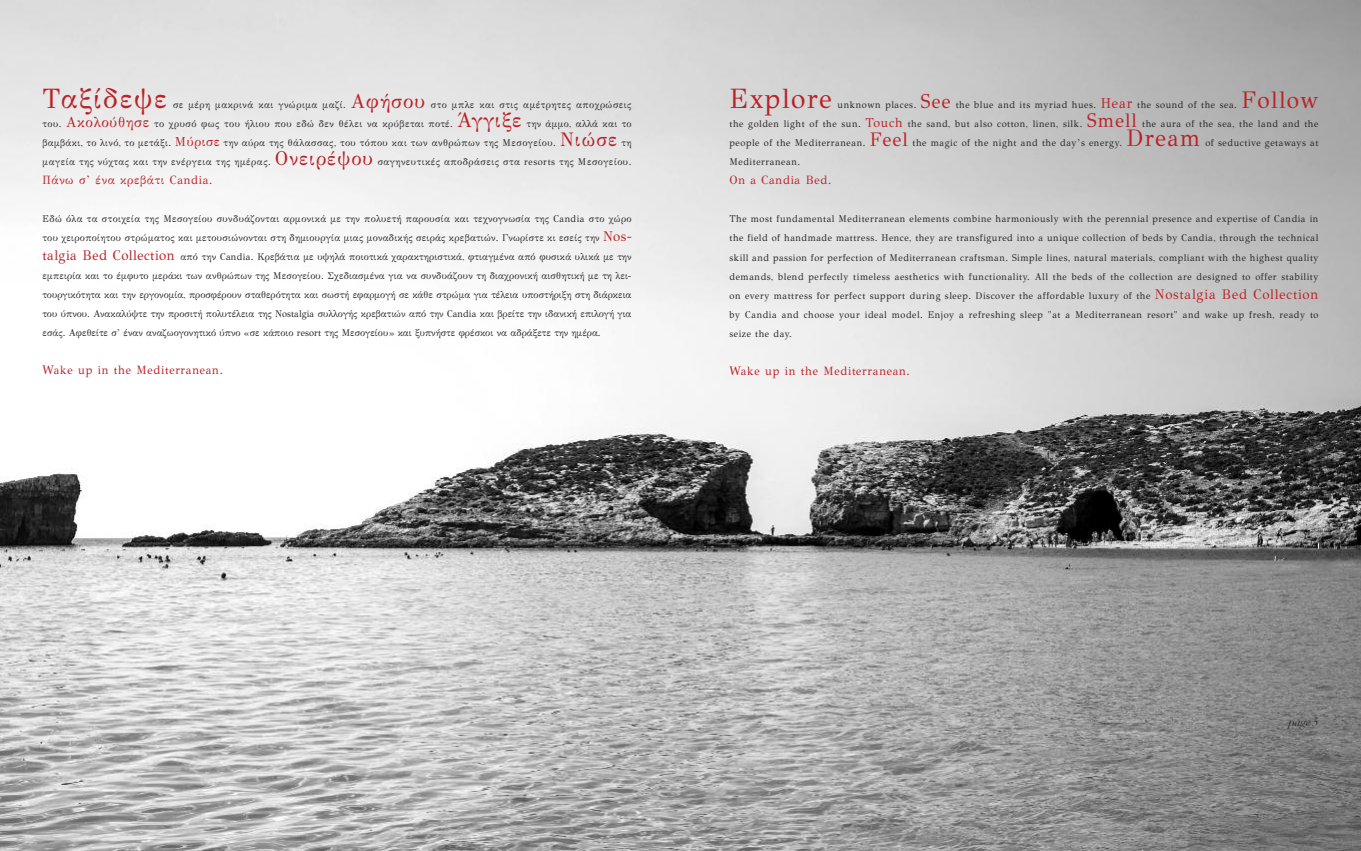
<style>
.page{position:relative;width:1361px;height:851px;background:#fff}
.page>*{position:absolute;margin:0;border:0;box-sizing:border-box;transform-origin:0 0}
.t1{font:28px "GFS Didot";letter-spacing:.06em;color:#bb2228;scale:.95 1}
.t2{font:24px "GFS Didot";letter-spacing:.06em;color:#bb2228;scale:.95 1}
.t3{font:12px "GFS Didot";letter-spacing:.06em;color:#bb2228;scale:.95 1}
.t4{font:italic 12px "Didot";color:#272526;scale:.95 1}
.t5{font:9.8px/19.1px "GFS Didot";letter-spacing:.06em;color:#272526;text-align:justify;scale:.95 1}
.s1{font-size:20px;color:#bb2228}
.s2{font-size:14.4px;color:#bb2228}
.s3{font-size:20.7px;color:#bb2228}
.s4{font-size:13.1px;color:#bb2228}
.s5{font-size:19.6px;color:#bb2228}
.s6{font-size:14px;color:#bb2228}
</style>
<div class="page">
<img style="left:0;top:0;width:1361px;height:850px">
<h1 class="t1" style="left:43px;top:80px;width:132px">Ταξίδεψε</h1>
<p class="t5" style="left:43px;top:95px;width:621px;text-indent:130px">σε μέρη μακρινά και γνώριμα μαζί. <span class="s1">Αφήσου</span> στο μπλε και στις αμέτρητες αποχρώσεις του. <span class="s2">Ακολούθησε</span> το χρυσό φως του ήλιου που εδώ δεν θέλει να κρύβεται ποτέ. <span class="s3">Άγγιξε</span> την άμμο, αλλά και το βαμβάκι, το λινό, το μετάξι. <span class="s4">Μύρισε</span> την αύρα της θάλασσας, του τόπου και των ανθρώπων της Μεσογείου. <span class="s5">Νιώσε</span> τη μαγεία της νύχτας και την ενέργεια της ημέρας. <span class="s5">Ονειρέψου</span> σαγηνευτικές αποδράσεις στα resorts της Μεσογείου.</p>
<p class="t3" style="left:43px;top:172px;width:180px">Πάνω σ’ ένα κρεβάτι Candia.</p>
<p class="t5" style="left:43px;top:209px;width:622px">Εδώ όλα τα στοιχεία της Μεσογείου συνδυάζονται αρμονικά με την πολυετή παρουσία και τεχνογνωσία της Candia στο χώρο του χειροποίητου στρώματος και μετουσιώνονται στη δημιουργία μιας μοναδικής σειράς κρεβατιών. Γνωρίστε κι εσείς την <span class="s6">Nos&shy;talgia Βed Collection</span> από την Candia. Κρεβάτια με υψηλά ποιοτικά χαρακτηριστικά, φτιαγμένα από φυσικά υλικά με την εμπειρία και το έμφυτο μεράκι των ανθρώπων της Μεσογείου. Σχεδιασμένα για να συνδυάζουν τη διαχρονική αισθητική με τη λει&shy;τουργικότητα και την εργονομία, προσφέρουν σταθερότητα και σωστή εφαρμογή σε κάθε στρώμα για τέλεια υποστήριξη στη διάρκεια του ύπνου. Ανακαλύψτε την προσιτή πολυτέλεια της Nostalgia συλλογής κρεβατιών από την Candia και βρείτε την ιδανική επιλογή για εσάς. Αφεθείτε σ’ έναν αναζωογονητικό ύπνο «σε κάποιο resort της Μεσογείου» και ξυπνήστε φρέσκοι να αδράξετε την ημέρα.</p>
<p class="t3" style="left:43px;top:362px;width:191px">Wake up in the Mediterranean.</p>
<h1 class="t1" style="left:729px;top:80px;width:109px">Explore</h1>
<p class="t5" style="left:837px;top:95px;width:422px">unknown places. <span class="s1">See</span> the blue and its myriad hues. <span class="s2">Hear</span> the sound of the sea.</p>
<h2 class="t2" style="left:1241px;top:84px;width:83px">Follow</h2>
<p class="t5" style="left:729px;top:114px;width:621px">the golden light of the sun. <span class="s4">Touch</span> the sand, but also cotton, linen, silk. <span class="s5">Smell</span> the aura of the sea, the land and the people of the Mediterranean. <span class="s5">Feel</span> the magic of the night and the day’s energy.</p>
<h2 class="t2" style="left:1126px;top:122px;width:79px">Dream</h2>
<p class="t5" style="left:1205px;top:133px;width:120px">of seductive getaways at</p>
<p class="t5" style="left:729px;top:152px;width:76px">Mediterranean.</p>
<p class="t3" style="left:729px;top:172px;width:109px">On a Candia Bed.</p>
<p class="t5" style="left:729px;top:209px;width:621px">The most fundamental Mediterranean elements combine harmoniously with the perennial presence and expertise of Candia in the field of handmade mattress. Hence, they are transfigured into a unique collection of beds by Candia, through the technical skill and passion for perfection of Mediterranean craftsman. Simple lines, natural materials, compliant with the highest quality demands, blend perfectly timeless aesthetics with functionality. All the beds of the collection are designed to offer stability on every mattress for perfect support during sleep. Discover the affordable luxury of the <span class="s6">Nostalgia Βed Collection </span>by Candia and choose your ideal model. Enjoy a refreshing sleep "at a Mediterranean resort" and wake up fresh, ready to seize the day.</p>
<p class="t3" style="left:729px;top:363px;width:191px">Wake up in the Mediterranean.</p>
<p class="t4" style="left:1289px;top:714px;width:33px">page 5</p>
</div>
